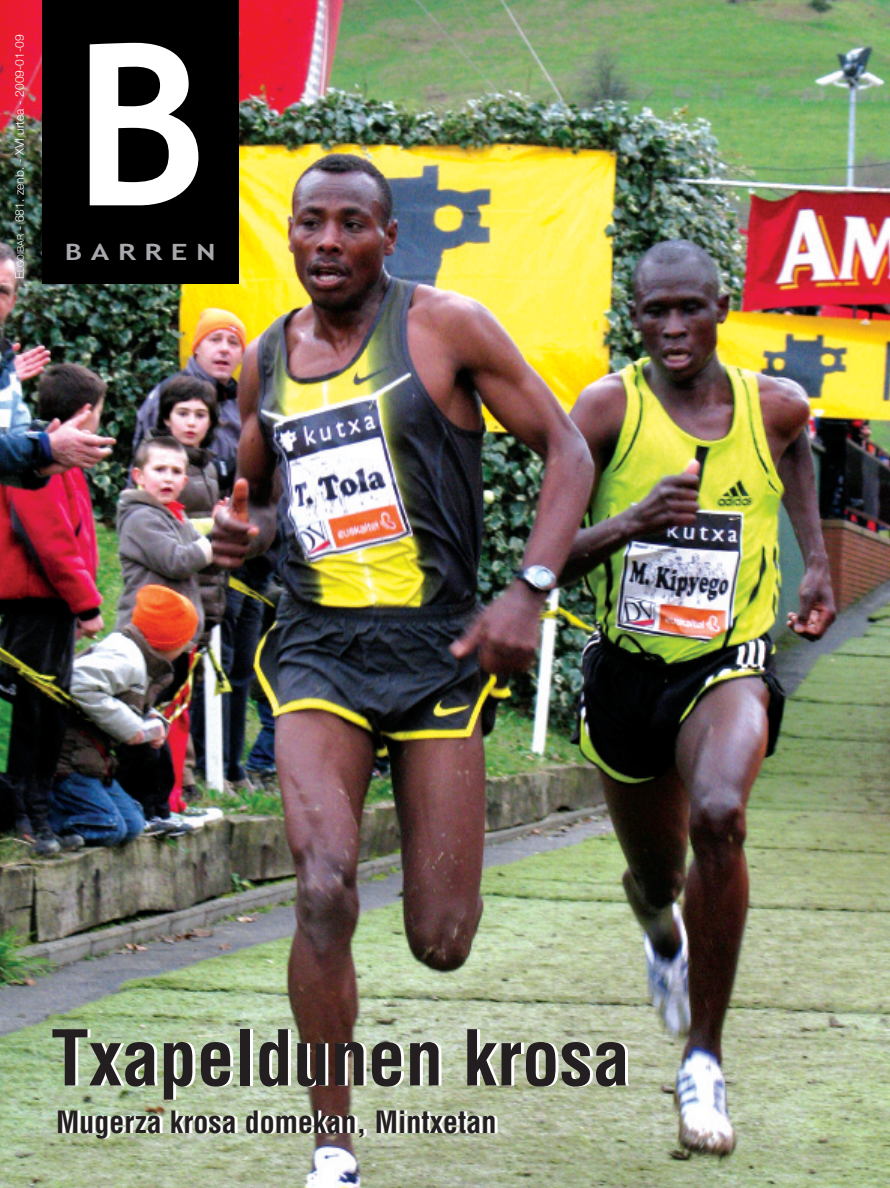
<style>
.page{position:relative;width:890px;height:1188px;background:#fff}
.page>*{position:absolute;margin:0;border:0;box-sizing:border-box;transform-origin:0 0}
.t1{font:700 225px "Trebuchet MS";color:#fff}
.t2{font:700 condensed 75px "Helvetica";color:#231f20}
.t3{font:700 condensed 30px "Helvetica";color:#231f20}
.t4{font:700 22.5px "Trebuchet MS";letter-spacing:.295em;color:#a8a9ad;scale:1.3 1}
.t5{font:300 12px "Helvetica Neue";color:#fff}
.s1{font-size:9px}
</style>
<div class="page">
<img style="left:0;top:0;width:889px;height:1187px">
<p class="t5" style="left:15px;top:279px;width:246px;rotate:-90deg">E<span class="s1">LGOIBAR</span> - 681. zenb. - XVI urtea - 2009-01-09</p>
<h1 class="t1" style="left:73px;top:-4px;width:135px">B</h1>
<h3 class="t4" style="left:65px;top:239px;width:117px">BARREN</h3>
<h2 class="t2" style="left:51px;top:1015px;width:580px">Txapeldunen krosa</h2>
<h3 class="t3" style="left:56px;top:1104px;width:442px">Mugerza krosa domekan, Mintxetan</h3>
</div>
